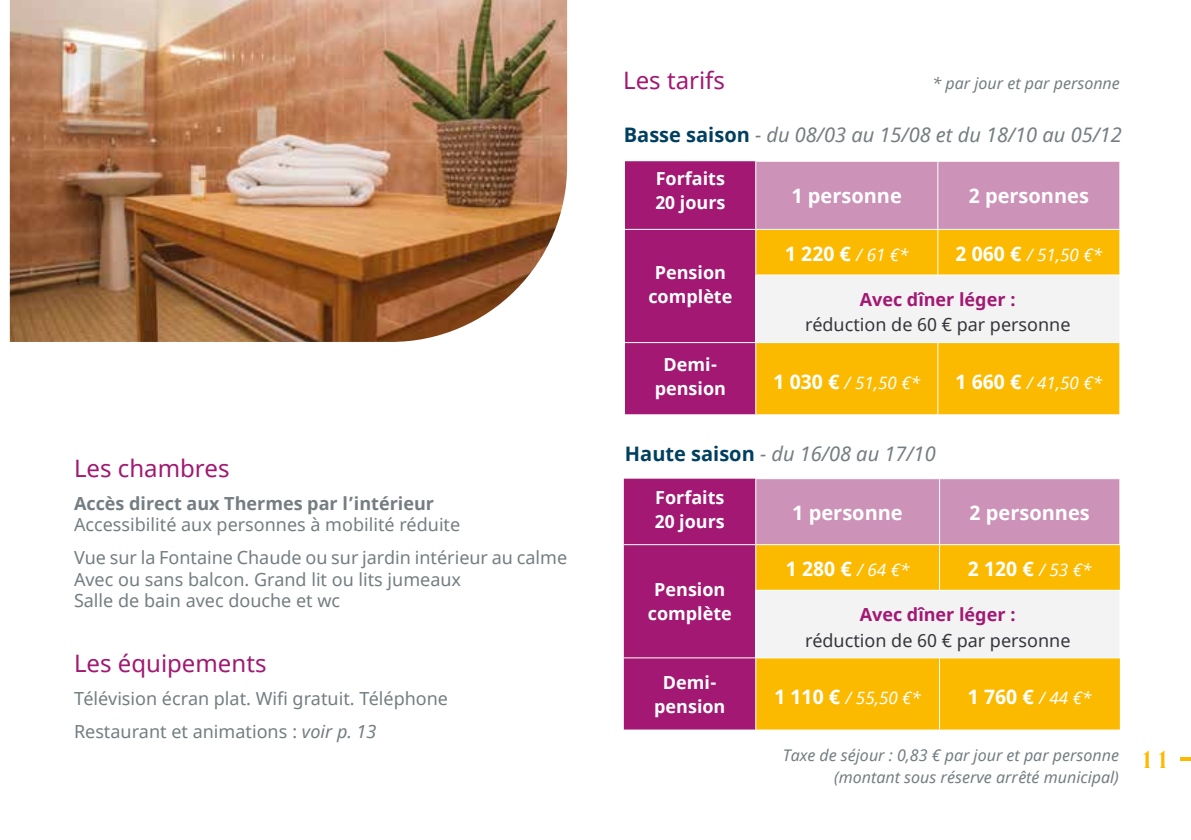
<style>
.page{position:relative;width:1191px;height:840px;background:#fff}
.page>*{position:absolute;margin:0;border:0;box-sizing:border-box;transform-origin:0 0}
.t1{font:24px "Noto Sans";color:#a21872}
.t2{font:24px "Quadrat";color:#fbba00}
.t3{font:700 20px "Noto Sans";color:#fff}
.t4{font:italic 20px "Noto Sans";color:#747d81}
.t5{font:18px/33px "Noto Sans";color:#747d81}
.t6{font:700 18px/24px "Noto Sans";color:#fff;text-align:center}
.t7{font:18px "Noto Sans";color:#36353a}
.t8{font:700 18px "Noto Sans";color:#747d81}
.t9{font:700 18px "Noto Sans";color:#a21872}
.t10{font:italic 17px "Noto Sans";color:#fff}
.t11{font:italic 16px/21.6px "Noto Sans";color:#747d81;text-align:right}
.s1{font-style:italic}
.s2{font-weight:700;font-style:normal;color:#003f60}
.s3{font-weight:400;font-style:italic;font-size:17px}
.s4{font-weight:700;font-style:normal;font-size:20px}
</style>
<div class="page">
<svg style="left:1180px;top:757px;width:11px;height:3px"></svg>
<svg style="left:625px;top:161px;width:494px;height:253px;background:#b44c8f"></svg>
<div style="left:756px;top:230px;width:363px;height:184px;background:#fbba00"></div>
<div style="left:756px;top:275px;width:363px;height:67px;background:#f3f3f4"></div>
<hr style="left:937px;top:162px;width:1px;height:67px;background:#fff">
<hr style="left:756px;top:229px;width:181px;height:1px;background:#fff">
<hr style="left:755px;top:230px;width:1px;height:44px;background:#fff">
<hr style="left:937px;top:229px;width:183px;height:1px;background:#fff">
<hr style="left:937px;top:230px;width:1px;height:44px;background:#fff">
<hr style="left:755px;top:274px;width:182px;height:1px;background:#fff">
<hr style="left:755px;top:275px;width:1px;height:67px;background:#fff">
<hr style="left:937px;top:274px;width:183px;height:1px;background:#fff">
<hr style="left:625px;top:342px;width:131px;height:1px;background:#fff">
<hr style="left:756px;top:342px;width:181px;height:1px;background:#fff">
<hr style="left:755px;top:343px;width:1px;height:71px;background:#fff">
<hr style="left:937px;top:342px;width:183px;height:1px;background:#fff">
<hr style="left:937px;top:343px;width:1px;height:71px;background:#fff">
<hr style="left:755px;top:161px;width:182px;height:1px;background:#fff">
<hr style="left:937px;top:161px;width:183px;height:1px;background:#fff">
<hr style="left:755px;top:162px;width:1px;height:67px;background:#fff">
<hr style="left:625px;top:229px;width:131px;height:1px;background:#fff">
<svg style="left:624px;top:478px;width:495px;height:251px;background:#b44b8f"></svg>
<div style="left:756px;top:545px;width:363px;height:184px;background:#fbba00"></div>
<div style="left:756px;top:590px;width:363px;height:67px;background:#f3f3f4"></div>
<hr style="left:939px;top:479px;width:1px;height:65px;background:#fff">
<hr style="left:756px;top:544px;width:183px;height:1px;background:#fff">
<hr style="left:939px;top:544px;width:181px;height:1px;background:#fff">
<hr style="left:755px;top:589px;width:184px;height:1px;background:#fff">
<hr style="left:755px;top:590px;width:1px;height:67px;background:#fff">
<hr style="left:939px;top:589px;width:181px;height:1px;background:#fff">
<hr style="left:624px;top:657px;width:132px;height:1px;background:#fff">
<hr style="left:756px;top:657px;width:183px;height:1px;background:#fff">
<hr style="left:939px;top:657px;width:181px;height:1px;background:#fff">
<hr style="left:939px;top:545px;width:1px;height:44px;background:#fff">
<hr style="left:939px;top:658px;width:1px;height:71px;background:#fff">
<hr style="left:755px;top:545px;width:1px;height:44px;background:#fff">
<hr style="left:755px;top:658px;width:1px;height:71px;background:#fff">
<hr style="left:755px;top:478px;width:184px;height:1px;background:#fff">
<hr style="left:939px;top:478px;width:181px;height:1px;background:#fff">
<hr style="left:755px;top:479px;width:1px;height:65px;background:#fff">
<hr style="left:624px;top:544px;width:132px;height:1px;background:#fff">
<img style="left:10px;top:0;width:557px;height:342px">
<h1 class="t1" style="left:74px;top:451px;width:157px">Les chambres</h1>
<p class="t8" style="left:74px;top:490px;width:361px">Accès direct aux Thermes par l’intérieur</p>
<p class="t5" style="left:74px;top:508px;width:494px">Accessibilité aux personnes à mobilité réduite<br>Vue sur la Fontaine Chaude ou sur jardin intérieur au calme</p>
<p class="t5" style="left:74px;top:568px;width:388px;line-height:21.6px">Avec ou sans balcon. Grand lit ou lits jumeaux<br>Salle de bain avec douche et wc</p>
<h1 class="t1" style="left:74px;top:646px;width:194px">Les équipements</h1>
<p class="t5" style="left:74px;top:682px;width:375px">Télévision écran plat. Wifi gratuit. Téléphone<br>Restaurant et animations : <span class="s1">voir p. 13</span></p>
<h1 class="t1" style="left:623px;top:64px;width:103px">Les tarifs</h1>
<p class="t11" style="left:932px;top:72px;width:189px">* par jour et par personne</p>
<p class="t4" style="left:624px;top:120px;width:499px"><span class="s2">Basse saison</span> - du 08/03 au 15/08 et du 18/10 au 05/12</p>
<p class="t6" style="left:655px;top:167px;width:72px;text-align:left">Forfaits<br>20 jours</p>
<p class="t6" style="left:648px;top:260px;width:86px">Pension complète</p>
<p class="t6" style="left:655px;top:353px;width:73px">Demi&shy;pension</p>
<p class="t3" style="left:791px;top:182px;width:112px">1 personne</p>
<p class="t3" style="left:968px;top:182px;width:122px">2 personnes</p>
<p class="t3" style="left:785px;top:239px;width:125px">1 220 € <span class="s3">/ 61 €*</span></p>
<p class="t10" style="left:955px;top:242px;width:148px"><span class="s4">2 060 €</span> / 51,50 €*</p>
<p class="t9" style="left:859px;top:286px;width:158px">Avec dîner léger :</p>
<p class="t7" style="left:805px;top:312px;width:267px">réduction de 60 € par personne</p>
<p class="t10" style="left:773px;top:371px;width:148px"><span class="s4">1 030 €</span> / 51,50 €*</p>
<p class="t10" style="left:955px;top:371px;width:148px"><span class="s4">1 660 €</span> / 41,50 €*</p>
<p class="t4" style="left:625px;top:439px;width:312px"><span class="s2">Haute saison</span> - du 16/08 au 17/10</p>
<p class="t6" style="left:655px;top:485px;width:72px;text-align:left">Forfaits<br>20 jours</p>
<p class="t6" style="left:648px;top:577px;width:86px">Pension complète</p>
<p class="t6" style="left:654px;top:670px;width:73px">Demi&shy;pension</p>
<p class="t3" style="left:792px;top:498px;width:112px">1 personne</p>
<p class="t3" style="left:969px;top:498px;width:122px">2 personnes</p>
<p class="t3" style="left:786px;top:554px;width:125px">1 280 € <span class="s3">/ 64 €*</span></p>
<p class="t3" style="left:968px;top:554px;width:125px">2 120 € <span class="s3">/ 53 €*</span></p>
<p class="t9" style="left:859px;top:601px;width:158px">Avec dîner léger :</p>
<p class="t7" style="left:805px;top:627px;width:267px">réduction de 60 € par personne</p>
<p class="t10" style="left:774px;top:685px;width:148px"><span class="s4">1 110 €</span> / 55,50 €*</p>
<p class="t3" style="left:968px;top:682px;width:125px">1 760 € <span class="s3">/ 44 €*</span></p>
<p class="t11" style="left:783px;top:743px;width:337px">Taxe de séjour : 0,83 € par jour et par personne (montant sous réserve arrêté municipal)</p>
<h1 class="t2" style="left:1139px;top:744px;width:33px">11</h1>
</div>
